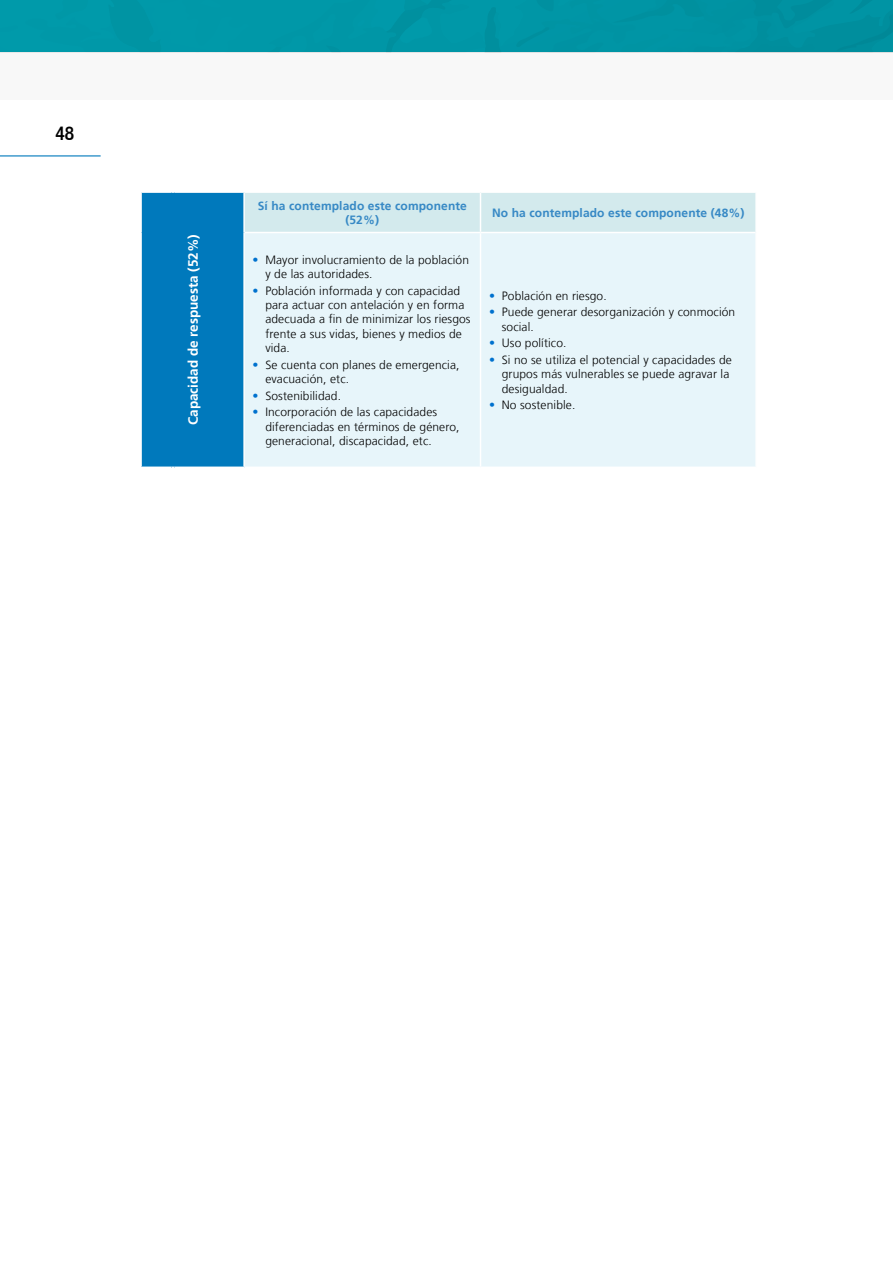
<style>
.page{position:relative;width:893px;height:1263px;background:#fff}
.page>*{position:absolute;margin:0;border:0;box-sizing:border-box;transform-origin:0 0}
.t1{font:500 condensed 19.5px "Helvetica 67";color:#000}
.t2{font:700 13.5px "Frutiger LT";color:#fff}
.t3{font:300 12px/14.4px "Frutiger LT";letter-spacing:.01em;color:#000}
.t4{font:700 12px/14.4px "Frutiger LT";letter-spacing:.01em;color:#3789c5;text-align:center}
.s1{color:#0071ce}
</style>
<div class="page">
<div style="left:0;top:52px;width:893px;height:48px;background:#f8f8f8"></div>
<hr style="left:0;top:155px;width:101px;height:1px;background:#0079bc">
<div style="left:0;top:0;width:893px;height:52px;background:#0096a6"></div>
<div style="left:141px;top:192px;width:103px;height:275px;background:#0079bc"></div>
<div style="left:245px;top:193px;width:510px;height:39px;background:#d3eaed"></div>
<div style="left:245px;top:233px;width:510px;height:234px;background:#e7f5fa"></div>
<hr style="left:140px;top:193px;width:2px;height:39px;background:#fff">
<hr style="left:140px;top:232px;width:2px;height:235px;background:#fff">
<hr style="left:140px;top:191px;width:31px;height:2px;background:#fff">
<hr style="left:175px;top:191px;width:69px;height:2px;background:#fff">
<hr style="left:243px;top:193px;width:2px;height:39px;background:#fff">
<hr style="left:480px;top:193px;width:1px;height:39px;background:#fff">
<hr style="left:243px;top:232px;width:2px;height:235px;background:#fff">
<hr style="left:480px;top:233px;width:1px;height:234px;background:#fff">
<h1 class="t1" style="left:55px;top:121px;width:20px">48</h1>
<p class="t2" style="left:185px;top:425px;width:193px;rotate:-90deg">Capacidad de respuesta (52%)</p>
<p class="t4" style="left:258px;top:198px;width:211px">Sí ha contemplado este componente (52%)</p>
<p class="t4" style="left:492px;top:205px;width:254px">No ha contemplado este componente (48%)</p>
<p class="t3" style="left:265px;top:253px;width:205px;text-indent:-13px"><span class="s1">•</span> Mayor involucramiento de la población y de las autoridades.</p>
<p class="t3" style="left:265px;top:283px;width:207px;text-indent:-13px"><span class="s1">•</span> Población informada y con capacidad para actuar con antelación y en forma adecuada a fin de minimizar los riesgos frente a sus vidas, bienes y medios de vida.</p>
<p class="t3" style="left:265px;top:358px;width:196px;text-indent:-13px"><span class="s1">•</span> Se cuenta con planes de emergencia, evacuación, etc.</p>
<p class="t3" style="left:253px;top:389px;width:90px"><span class="s1">•</span> Sostenibilidad.</p>
<p class="t3" style="left:265px;top:405px;width:196px;text-indent:-13px"><span class="s1">•</span> Incorporación de las capacidades diferenciadas en términos de género, generacional, discapacidad, etc.</p>
<p class="t3" style="left:489px;top:289px;width:119px"><span class="s1">•</span> Población en riesgo.</p>
<p class="t3" style="left:502px;top:305px;width:235px;text-indent:-13px"><span class="s1">•</span> Puede generar desorganización y conmoción social.</p>
<p class="t3" style="left:489px;top:336px;width:79px"><span class="s1">•</span> Uso político.</p>
<p class="t3" style="left:502px;top:353px;width:232px;text-indent:-13px"><span class="s1">•</span> Si no se utiliza el potencial y capacidades de grupos más vulnerables se puede agravar la desigualdad.</p>
<p class="t3" style="left:489px;top:398px;width:88px"><span class="s1">•</span> No sostenible.</p>
</div>
